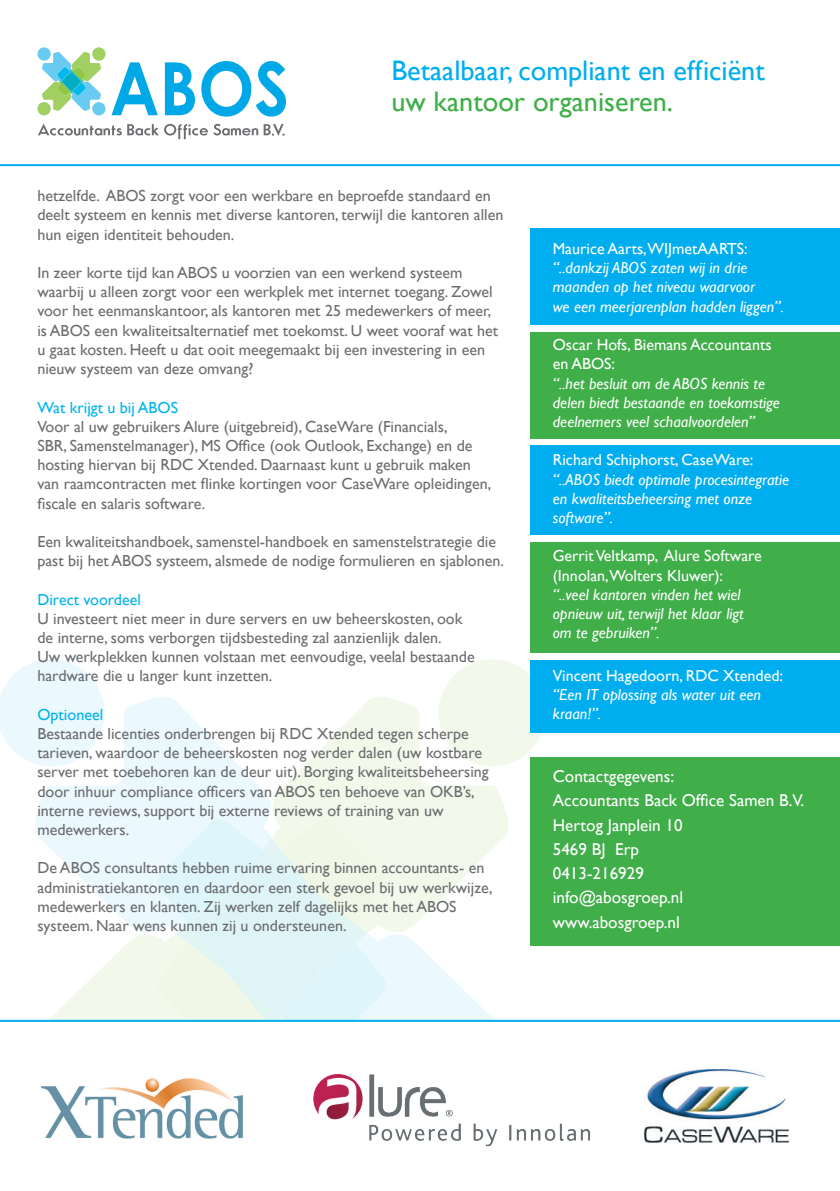
<style>
.page{position:relative;width:840px;height:1191px;background:#fff}
.page>*{position:absolute;margin:0;border:0;box-sizing:border-box;transform-origin:0 0}
.t1{font:28.2px "Gill Sans";color:#00aeef}
.t2{font:28.2px "Gill Sans";color:#40ae49}
.t3{font:17.2px/24.4px "Gill Sans";color:#fff}
.t4{font:16px/19.2px "Gill Sans";color:#6c6d70}
.t5{font:italic 16px/19.2px "Gill Sans";color:#fff}
.t6{font:16px/19.2px "Gill Sans";color:#fff}
.t7{font:16px "Gill Sans";color:#00b3ef}
</style>
<div class="page">
<svg style="left:279px;top:697px;width:229px;height:140px;fill:#f2f8ea"></svg>
<svg style="left:433px;top:659px;width:109px;height:107px"></svg>
<svg style="left:35px;top:697px;width:244px;height:140px;fill:#ebf8fd"></svg>
<svg style="left:0;top:659px;width:110px;height:107px"></svg>
<svg style="left:155px;top:818px;width:233px;height:19px;background:#edf7f3"></svg>
<svg style="left:39px;top:837px;width:465px;height:182px"></svg>
<div style="left:530px;top:228px;width:309px;height:97px;background:#00aeef"></div>
<div style="left:530px;top:332px;width:309px;height:106px;background:#40ae49"></div>
<div style="left:530px;top:446px;width:309px;height:89px;background:#00aeef"></div>
<div style="left:530px;top:542px;width:309px;height:110px;background:#40ae49"></div>
<div style="left:530px;top:660px;width:309px;height:73px;background:#00aeef"></div>
<hr style="left:0;top:164px;width:839px;height:2px;background:#00aeef">
<div style="left:530px;top:757px;width:309px;height:188px;background:#40ae49"></div>
<img style="left:644px;top:1069px;width:143px;height:73px">
<img style="left:313px;top:1074px;width:277px;height:73px">
<img style="left:41px;top:1078px;width:202px;height:61px">
<svg style="left:165px;top:62px;width:30px;height:53px"></svg>
<svg style="left:201px;top:61px;width:85px;height:56px"></svg>
<svg style="left:37px;top:47px;width:121px;height:68px"></svg>
<svg style="left:38px;top:124px;width:246px;height:15px"></svg>
<hr style="left:0;top:1019px;width:839px;height:2px;background:#00aeef">
<h1 class="t1" style="left:391px;top:54px;width:375px">Betaalbaar, compliant en efficiënt</h1>
<h1 class="t2" style="left:391px;top:85px;width:283px">uw kantoor organiseren.</h1>
<p class="t4" style="left:37px;top:186px;width:467px">hetzelfde. ABOS zorgt voor een werkbare en beproefde standaard en deelt systeem en kennis met diverse kantoren, terwijl die kantoren allen hun eigen identiteit behouden.</p>
<p class="t4" style="left:37px;top:263px;width:462px">In zeer korte tijd kan ABOS u voorzien van een werkend systeem waarbij u alleen zorgt voor een werkplek met internet toegang. Zowel voor het eenmanskantoor, als kantoren met 25 medewerkers of meer, is ABOS een kwaliteitsalternatief met toekomst. U weet vooraf wat het u gaat kosten. Heeft u dat ooit meegemaakt bij een investering in een nieuw systeem van deze omvang?</p>
<p class="t7" style="left:37px;top:398px;width:142px">Wat krijgt u bij ABOS</p>
<p class="t4" style="left:37px;top:416px;width:455px">Voor al uw gebruikers Alure (uitgebreid), CaseWare (Financials,<br>SBR, Samenstelmanager), MS Office (ook Outlook, Exchange) en de hosting hiervan bij RDC Xtended. Daarnaast kunt u gebruik maken van raamcontracten met flinke kortingen voor CaseWare opleidingen, fiscale en salaris software.</p>
<p class="t4" style="left:37px;top:532px;width:467px">Een kwaliteitshandboek, samenstel-handboek en samenstelstrategie die past bij het ABOS systeem, alsmede de nodige formulieren en sjablonen.</p>
<p class="t7" style="left:37px;top:590px;width:105px">Direct voordeel</p>
<p class="t4" style="left:37px;top:608px;width:438px">U investeert niet meer in dure servers en uw beheerskosten, ook de interne, soms verborgen tijdsbesteding zal aanzienlijk dalen.<br>Uw werkplekken kunnen volstaan met eenvoudige, veelal bestaande hardware die u langer kunt inzetten.</p>
<p class="t7" style="left:37px;top:705px;width:67px">Optioneel</p>
<p class="t4" style="left:37px;top:724px;width:452px">Bestaande licenties onderbrengen bij RDC Xtended tegen scherpe tarieven, waardoor de beheerskosten nog verder dalen (uw kostbare server met toebehoren kan de deur uit). Borging kwaliteitsbeheersing door inhuur compliance officers van ABOS ten behoeve van OKB’s, interne reviews, support bij externe reviews of training van uw medewerkers.</p>
<p class="t4" style="left:37px;top:858px;width:456px">De ABOS consultants hebben ruime ervaring binnen accountants- en administratiekantoren en daardoor een sterk gevoel bij uw werkwijze, medewerkers en klanten. Zij werken zelf dagelijks met het ABOS systeem. Naar wens kunnen zij u ondersteunen.</p>
<p class="t6" style="left:552px;top:239px;width:196px">Maurice Aarts,WIJmetAARTS:</p>
<p class="t5" style="left:552px;top:258px;width:232px">“..dankzij ABOS zaten wij in drie maanden op het niveau waarvoor<br>we een meerjarenplan hadden liggen”.</p>
<p class="t6" style="left:552px;top:335px;width:220px">Oscar Hofs, Biemans Accountants en ABOS:</p>
<p class="t5" style="left:552px;top:373px;width:228px">“..het besluit om de ABOS kennis te delen biedt bestaande en toekomstige deelnemers veel schaalvoordelen”</p>
<p class="t6" style="left:552px;top:450px;width:202px">Richard Schiphorst, CaseWare:</p>
<p class="t5" style="left:552px;top:469px;width:237px">“..ABOS biedt optimale procesintegratie en kwaliteitsbeheersing met onze software”.</p>
<p class="t6" style="left:552px;top:546px;width:210px">Gerrit Veltkamp, Alure Software (Innolan,Wolters Kluwer):</p>
<p class="t5" style="left:552px;top:585px;width:192px">“..veel kantoren vinden het wiel opnieuw uit, terwijl het klaar ligt om te gebruiken”.</p>
<p class="t6" style="left:552px;top:665px;width:232px">Vincent Hagedoorn, RDC Xtended:</p>
<p class="t5" style="left:552px;top:685px;width:209px">“Een IT oplossing als water uit een kraan!”.</p>
<p class="t3" style="left:552px;top:763px;width:253px">Contactgegevens:<br>Accountants Back Office Samen B.V.<br>Hertog Janplein 10<br>5469 BJ Erp<br>0413-216929<br>info@abosgroep.nl www.abosgroep.nl</p>
</div>
